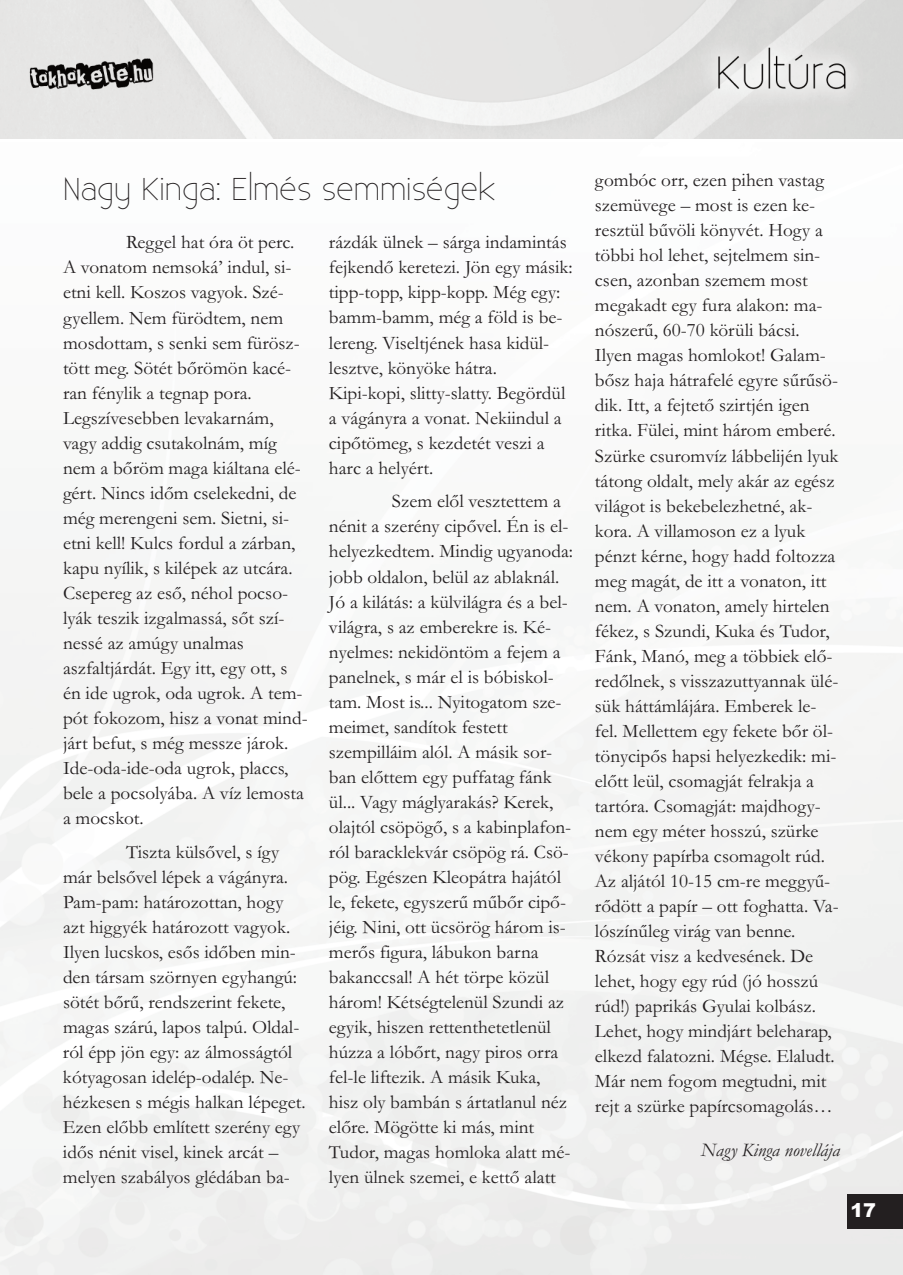
<style>
.page{position:relative;width:903px;height:1275px;background:#fff}
.page>*{position:absolute;margin:0;border:0;box-sizing:border-box;transform-origin:0 0}
.t1{font:300 31.5px "Existence";color:#231f20}
.t2{font:19.25px/25px "Garamond";color:#231f20}
.t3{font:italic 19.25px "Garamond";color:#231f20}
.t4{font:900 19.25px "Arial";color:#fff}
</style>
<div class="page">
<img style="left:0;top:0;width:903px;height:138px">
<div style="left:847px;top:1194px;width:56px;height:35px;background:#231f20"></div>
<h1 class="t1" style="left:63px;top:170px;width:435px">Nagy Kinga: Elmés semmiségek</h1>
<p class="t2" style="left:63px;top:229px;width:246px;text-indent:63px">Reggel hat óra öt perc.<br>A vonatom nemsoká’ indul, si&shy;etni kell. Koszos vagyok. Szé&shy;gyellem. Nem fürödtem, nem mosdottam, s senki sem fürösz&shy;tött meg. Sötét bőrömön kacé&shy;ran fénylik a tegnap pora.<br>Legszívesebben levakarnám, vagy addig csutakolnám, míg nem a bőröm maga kiáltana elé&shy;gért. Nincs időm cselekedni, de még merengeni sem. Sietni, si&shy;etni kell! Kulcs fordul a zárban, kapu nyílik, s kilépek az utcára.<br>Csepereg az eső, néhol pocso&shy;lyák teszik izgalmassá, sőt szí&shy;nessé az amúgy unalmas aszfaltjárdát. Egy itt, egy ott, s én ide ugrok, oda ugrok. A tem&shy;pót fokozom, hisz a vonat mind&shy;járt befut, s még messze járok.<br>Ide-oda-ide-oda ugrok, placcs, bele a pocsolyába. A víz lemosta a mocskot.</p>
<p class="t2" style="left:63px;top:839px;width:244px;text-indent:63px">Tiszta külsővel, s így már belsővel lépek a vágányra.<br>Pam-pam: határozottan, hogy azt higgyék határozott vagyok.<br>Ilyen lucskos, esős időben min&shy;den társam szörnyen egyhangú: sötét bőrű, rendszerint fekete, magas szárú, lapos talpú. Oldal&shy;ról épp jön egy: az álmosságtól kótyagosan idelép-odalép. Ne&shy;hézkesen s mégis halkan lépeget.<br>Ezen előbb említett szerény egy idős nénit visel, kinek arcát – melyen szabályos glédában ba-</p>
<p class="t2" style="left:329px;top:229px;width:245px">rázdák ülnek – sárga indamintás fejkendő keretezi. Jön egy másik: tipp-topp, kipp-kopp. Még egy: bamm-bamm, még a föld is be&shy;lereng. Viseltjének hasa kidül&shy;lesztve, könyöke hátra.<br>Kipi-kopi, slitty-slatty. Begördül a vágányra a vonat. Nekiindul a cipőtömeg, s kezdetét veszi a harc a helyért.</p>
<p class="t2" style="left:329px;top:488px;width:246px;text-indent:63px">Szem elől vesztettem a nénit a szerény cipővel. Én is el&shy;helyezkedtem. Mindig ugyanoda: jobb oldalon, belül az ablaknál.<br>Jó a kilátás: a külvilágra és a bel&shy;világra, s az emberekre is. Ké&shy;nyelmes: nekidöntöm a fejem a panelnek, s már el is bóbiskol&shy;tam. Most is... Nyitogatom sze&shy;meimet, sandítok festett szempilláim alól. A másik sor&shy;ban előttem egy puffatag fánk ül... Vagy máglyarakás? Kerek, olajtól csöpögő, s a kabinplafon&shy;ról baracklekvár csöpög rá. Csö&shy;pög. Egészen Kleopátra hajától le, fekete, egyszerű műbőr cipő&shy;jéig. Nini, ott ücsörög három is&shy;merős figura, lábukon barna bakanccsal! A hét törpe közül három! Kétségtelenül Szundi az egyik, hiszen rettenthetetlenül húzza a lóbőrt, nagy piros orra fel-le liftezik. A másik Kuka, hisz oly bambán s ártatlanul néz előre. Mögötte ki más, mint<br>Tudor, magas homloka alatt mé&shy;lyen ülnek szemei, e kettő alatt</p>
<p class="t2" style="left:595px;top:167px;width:245px">gombóc orr, ezen pihen vastag szemüvege – most is ezen ke&shy;resztül bűvöli könyvét. Hogy a többi hol lehet, sejtelmem sin&shy;csen, azonban szemem most megakadt egy fura alakon: ma&shy;nószerű, 60-70 körüli bácsi.<br>Ilyen magas homlokot! Galam&shy;bősz haja hátrafelé egyre sűrűsö&shy;dik. Itt, a fejtető szirtjén igen ritka. Fülei, mint három emberé.<br>Szürke csuromvíz lábbelijén lyuk tátong oldalt, mely akár az egész világot is bekebelezhetné, ak&shy;kora. A villamoson ez a lyuk pénzt kérne, hogy hadd foltozza meg magát, de itt a vonaton, itt nem. A vonaton, amely hirtelen fékez, s Szundi, Kuka és Tudor,<br>Fánk, Manó, meg a többiek elő&shy;redőlnek, s visszazuttyannak ülé&shy;sük háttámlájára. Emberek le&shy;fel. Mellettem egy fekete bőr öl&shy;tönycipős hapsi helyezkedik: mi&shy;előtt leül, csomagját felrakja a tartóra. Csomagját: majdhogy&shy;nem egy méter hosszú, szürke vékony papírba csomagolt rúd.<br>Az aljától 10-15 cm-re meggyű&shy;rődött a papír – ott foghatta. Va&shy;lószínűleg virág van benne.<br>Rózsát visz a kedvesének. De lehet, hogy egy rúd (jó hosszú rúd!) paprikás Gyulai kolbász.<br>Lehet, hogy mindjárt beleharap, elkezd falatozni. Mégse. Elaludt.<br>Már nem fogom megtudni, mit rejt a szürke papírcsomagolás…</p>
<p class="t3" style="left:701px;top:1138px;width:141px">Nagy Kinga novellája</p>
<p class="t4" style="left:850px;top:1198px;width:27px">17</p>
</div>
